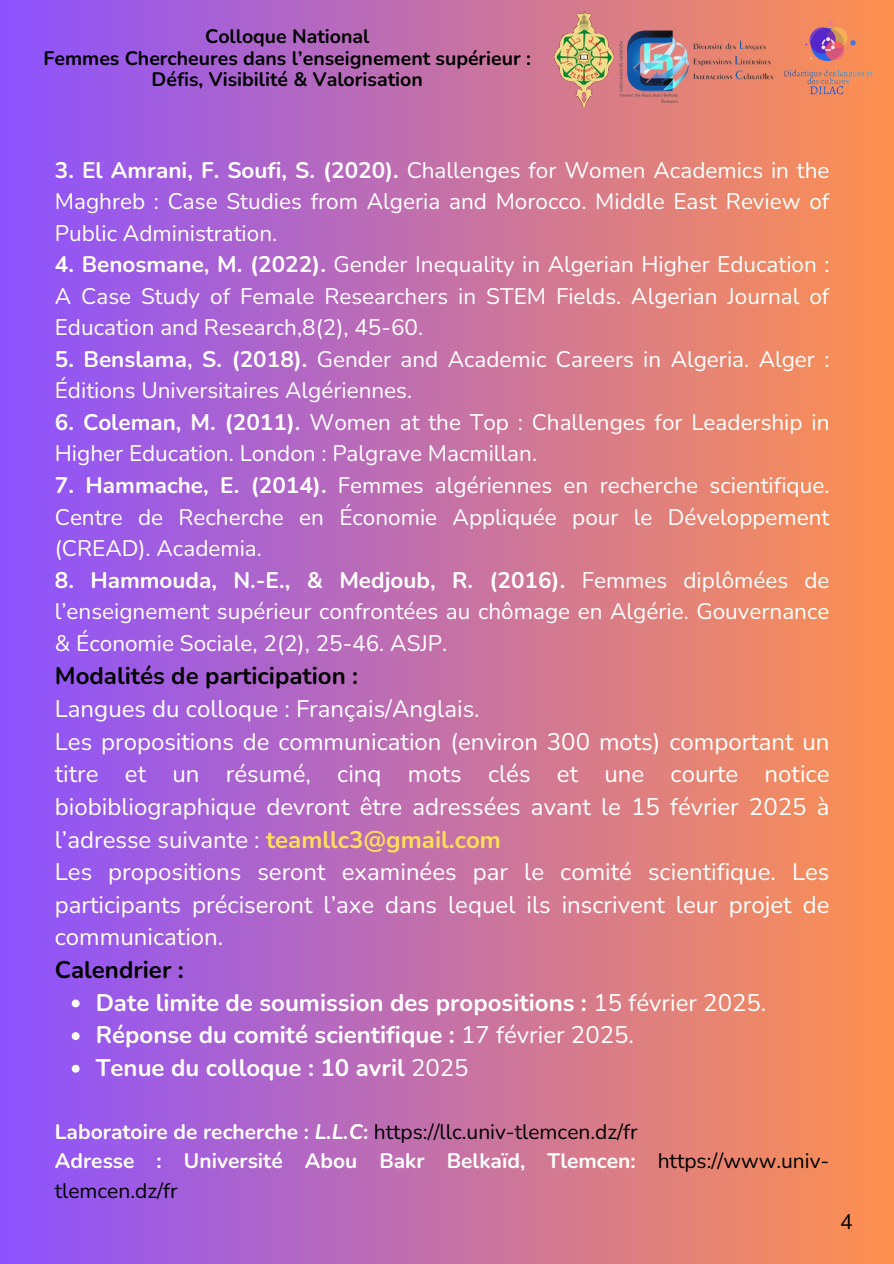
<style>
.page{position:relative;width:894px;height:1264px;background:#fff}
.page>*{position:absolute;margin:0;border:0;box-sizing:border-box;transform-origin:0 0}
.t1{font:24px/32.7px "Nunito";color:#fff}
.t2{font:700 24px "Nunito";color:#fff}
.t3{font:22.5px/31.5px "Nunito";color:#fff;text-align:justify}
.t4{font:700 21px/29.2px "Nunito";color:#fff}
.t5{font:21px "Nunito";color:#000}
.t6{font:700 19.5px/21.3px "Nunito";color:#000;text-align:center}
.s1{font-weight:700}
.s2{font-weight:700;color:#000}
.s3{font-weight:700;color:#ffde59}
.s4{font-weight:400}
.s5{font-weight:700;color:#fff}
.s6{font-weight:700;font-style:italic;color:#fff}
.s7{font-weight:400;color:#000}
</style>
<div class="page">
<div style="left:0;top:0;width:893px;height:1263px;background:linear-gradient(to right,#8c52ff,#fe914e)"></div>
<img style="left:548px;top:12px;width:71px;height:94px">
<img style="left:619px;top:26px;width:153px;height:77px">
<img style="left:782px;top:19px;width:94px;height:80px">
<svg style="left:72px;top:999px;width:8px;height:8px"></svg>
<svg style="left:72px;top:1032px;width:8px;height:8px"></svg>
<svg style="left:72px;top:1064px;width:8px;height:8px"></svg>
<h2 class="t6" style="left:44px;top:26px;width:488px">Colloque National<br>Femmes Chercheures dans l’enseignement supérieur :<br>Défis, Visibilité &amp; Valorisation</h2>
<p class="t3" style="left:55px;top:155px;width:775px"><span class="s1">3. El Amrani, F. Soufi, S. (2020).</span> Challenges for Women Academics in the Maghreb : Case Studies from Algeria and Morocco. Middle East Review of Public Administration.</p>
<p class="t3" style="left:55px;top:249px;width:775px"><span class="s1">4. Benosmane, M. (2022).</span> Gender Inequality in Algerian Higher Education :<br>A Case Study of Female Researchers in STEM Fields. Algerian Journal of Education and Research,8(2), 45-60.</p>
<p class="t3" style="left:55px;top:344px;width:775px"><span class="s1">5. Benslama, S. (2018).</span> Gender and Academic Careers in Algeria. Alger :<br>Éditions Universitaires Algériennes.</p>
<p class="t3" style="left:55px;top:407px;width:775px"><span class="s1">6. Coleman, M. (2011).</span> Women at the Top : Challenges for Leadership in<br>Higher Education. London : Palgrave Macmillan.</p>
<p class="t3" style="left:55px;top:470px;width:775px"><span class="s1">7. Hammache, E. (2014).</span> Femmes algériennes en recherche scientifique.<br>Centre de Recherche en Économie Appliquée pour le Développement (CREAD). Academia.</p>
<p class="t3" style="left:55px;top:564px;width:775px"><span class="s1">8. Hammouda, N.-E., &amp; Medjoub, R. (2016).</span> Femmes diplômées de l’enseignement supérieur confrontées au chômage en Algérie. Gouvernance &amp; Économie Sociale, 2(2), 25-46. ASJP.</p>
<p class="t1" style="left:55px;top:660px;width:775px"><span class="s2">Modalités de participation :<br></span>Langues du colloque : Français/Anglais.<br>Les propositions de communication (environ 300 mots) comportant un titre et un résumé, cinq mots clés et une courte notice biobibliographique devront être adressées avant le 15 février 2025 à l’adresse suivante : <span class="s3">teamllc3@gmail.com<br></span>Les propositions seront examinées par le comité scientifique. Les participants préciseront l’axe dans lequel ils inscrivent leur projet de communication.<br><span class="s2">Calendrier :</span></p>
<p class="t2" style="left:96px;top:986px;width:672px">Date limite de soumission des propositions : <span class="s4">15 février 2025.</span></p>
<p class="t2" style="left:96px;top:1019px;width:539px">Réponse du comité scientifique : <span class="s4">17 février 2025.</span></p>
<h1 class="t2" style="left:96px;top:1051px;width:374px">Tenue du colloque : 10 avril <span class="s4">2025</span></h1>
<p class="t5" style="left:55px;top:1117px;width:584px"><span class="s5">Laboratoire de recherche :</span> <span class="s6">L.L.C</span><span class="s5">:</span> https://llc.univ-tlemcen.dz/fr</p>
<p class="t4" style="left:55px;top:1146px;width:775px">Adresse : Université Abou Bakr Belkaïd, Tlemcen: <span class="s7">https://www.univ&shy;tlemcen.dz/fr</span></p>
<p class="t5" style="left:839px;top:1207px;width:14px">4</p>
</div>
